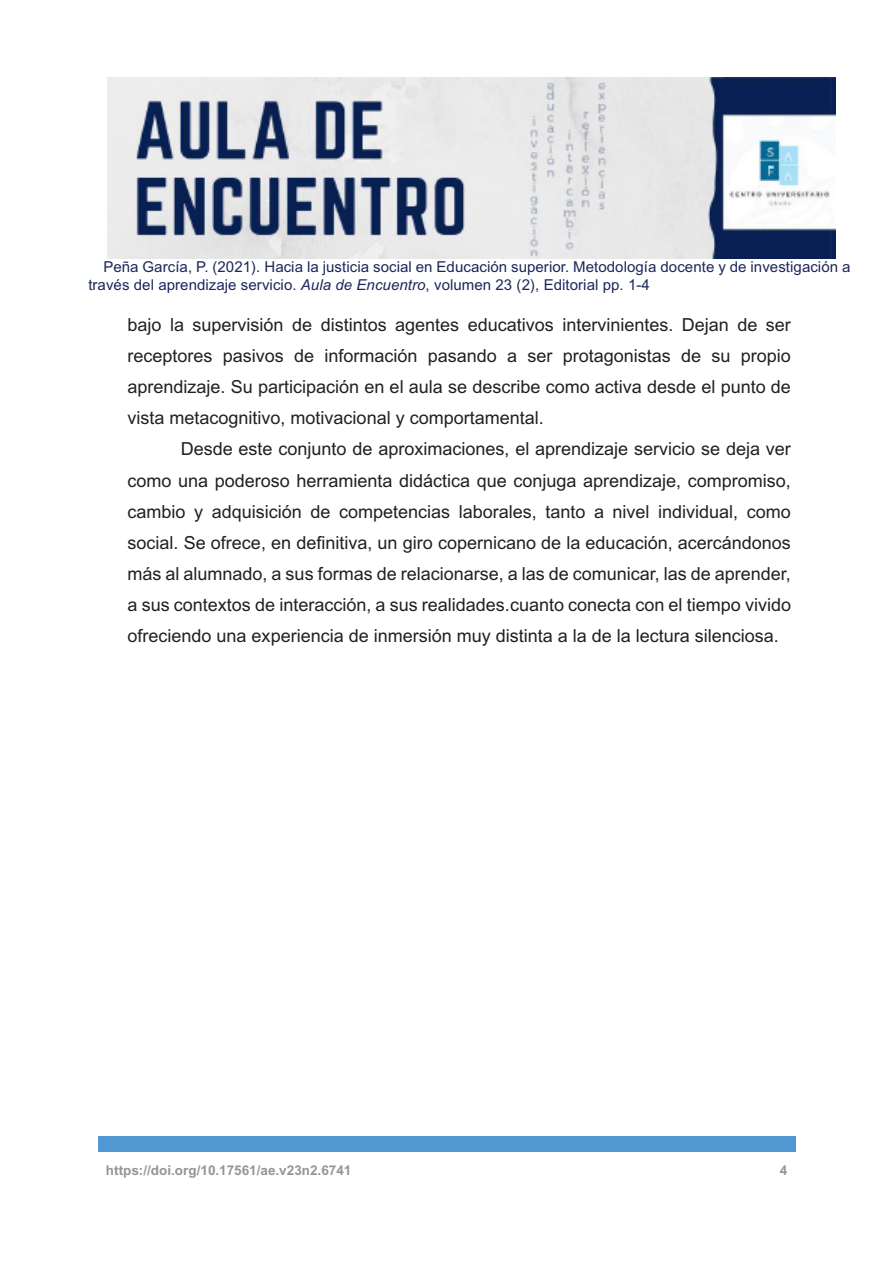
<style>
.page{position:relative;width:893px;height:1263px;background:#fff}
.page>*{position:absolute;margin:0;border:0;box-sizing:border-box;transform-origin:0 0}
.TX{font:18px/31.2px "Arial MT Std";color:#231f20;text-align:justify}
.t1{font:15px/18px "Arial MT Std";letter-spacing:.005em;color:#1c275a}
.t2{font:700 13.5px "Arial MT Std";color:#939598}
.s1{font-style:italic}
</style>
<div class="page">
<img style="left:108px;top:77px;width:727px;height:182px">
<div style="left:98px;top:1136px;width:697px;height:16px;background:#5198d2"></div>
<p class="t1" style="left:88px;top:258px;width:764px;text-indent:15px">Peña García, P. (2021). Hacia la justicia social en Educación superior. Metodología docente y de investigación a través del aprendizaje servicio. <span class="s1">Aula de Encuentro</span>, volumen 23 (2), Editorial pp. 1-4</p>
<p class="TX" style="left:128px;top:309px;width:665px">bajo la supervisión de distintos agentes educativos intervinientes. Dejan de ser receptores pasivos de información pasando a ser protagonistas de su propio aprendizaje. Su participación en el aula se describe como activa desde el punto de vista metacognitivo, motivacional y comportamental.</p>
<p class="TX" style="left:128px;top:433px;width:665px;text-indent:53px">Desde este conjunto de aproximaciones, el aprendizaje servicio se deja ver como una poderoso herramienta didáctica que conjuga aprendizaje, compromiso, cambio y adquisición de competencias laborales, tanto a nivel individual, como social. Se ofrece, en definitiva, un giro copernicano de la educación, acercándonos más al alumnado, a sus formas de relacionarse, a las de comunicar, las de aprender, a sus contextos de interacción, a sus realidades.cuanto conecta con el tiempo vivido ofreciendo una experiencia de inmersión muy distinta a la de la lectura silenciosa.</p>
<p class="t2" style="left:106px;top:1162px;width:247px">https://doi.org/10.17561/ae.v23n2.6741</p>
<p class="t2" style="left:780px;top:1162px;width:9px">4</p>
</div>
